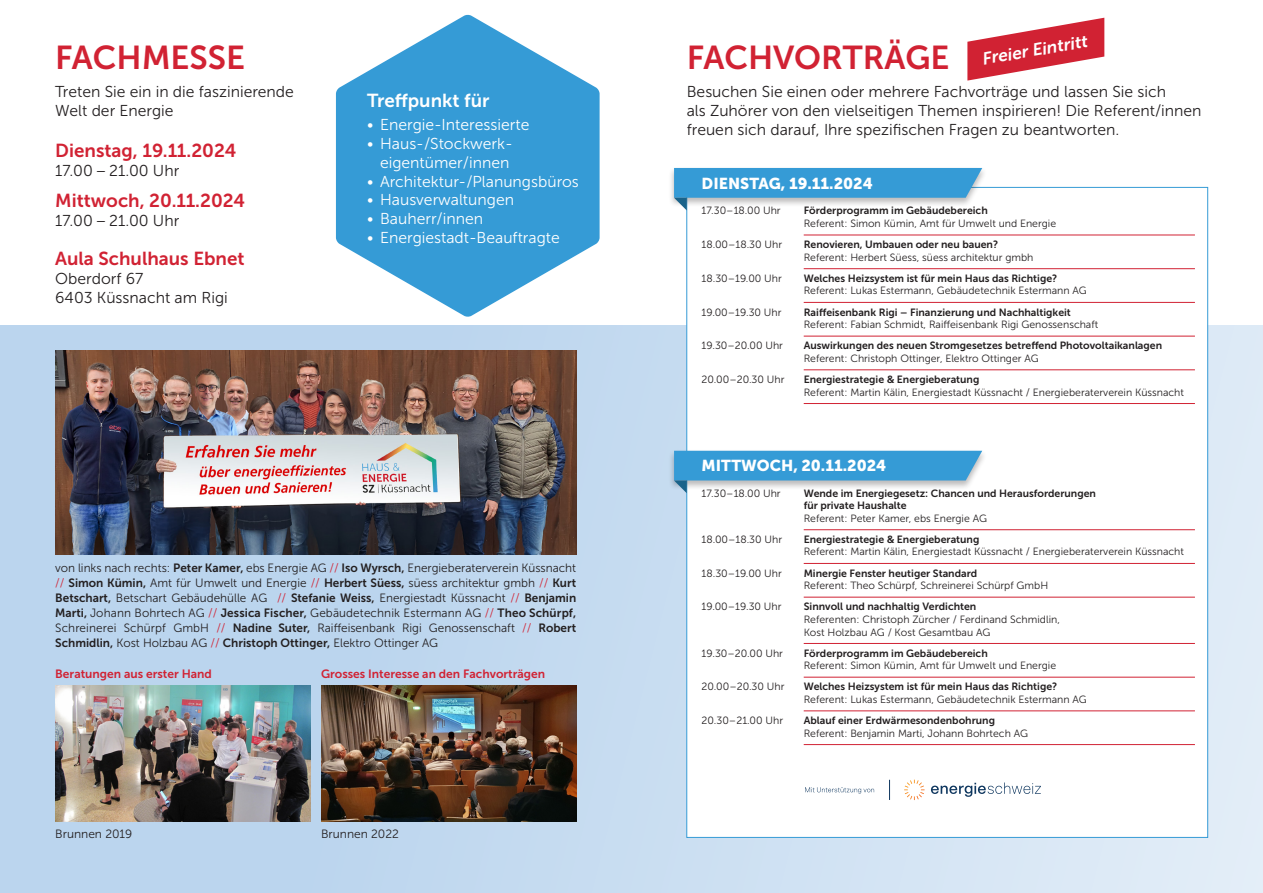
<style>
.page{position:relative;width:1263px;height:893px;background:#fff}
.page>*{position:absolute;margin:0;border:0;box-sizing:border-box;transform-origin:0 0}
.t1{font:33px "Museo Sans 700";color:#d12233}
.t2{font:18.75px "Museo Sans 700";color:#d12233}
.t3{font:18.75px "Museo Sans 700";color:#fff}
.t4{font:italic 17.25px "Museo Sans 700";color:#fff}
.t5{font:15.75px/18.9px "Museo Sans 300";color:#231f20}
.t6{font:15.75px/18.9px "Museo Sans 300";color:#fff;text-align:center}
.t7{font:15.75px "Museo Sans 900";color:#fff}
.t8{font:12px/15px "Museo Sans 300";color:#231f20;text-align:justify}
.t9{font:12px "Museo Sans 700";color:#d12233}
.t10{font:10.5px/12.6px "Museo Sans 300";color:#231f20}
.t11{font:10.5px/12.6px "Museo Sans 700";color:#231f20}
.s1{font-family:"Museo Sans 700"}
.s2{color:#d12233}
.s3{font-family:"Frutiger LT Std";font-weight:700}
</style>
<div class="page">
<div style="left:0;top:325px;width:1263px;height:568px;background:linear-gradient(to right,#b2cfeb,#e0ecf7)"></div>
<div style="left:686px;top:187px;width:522px;height:651px;background:#fff;border:1px solid #359bd6"></div>
<div style="left:668px;top:166px;width:319px;height:41px;background:#231f20;opacity:.3"></div>
<svg style="left:674px;top:168px;width:308px;height:42px"></svg>
<div style="left:668px;top:449px;width:319px;height:41px;background:#231f20;opacity:.3"></div>
<svg style="left:674px;top:451px;width:308px;height:42px"></svg>
<hr style="left:804px;top:235px;width:391px;height:1px;background:#d12233">
<hr style="left:804px;top:268px;width:391px;height:1px;background:#d12233">
<hr style="left:804px;top:302px;width:391px;height:1px;background:#d12233">
<hr style="left:804px;top:336px;width:391px;height:1px;background:#d12233">
<hr style="left:804px;top:369px;width:391px;height:1px;background:#d12233">
<hr style="left:804px;top:403px;width:391px;height:1px;background:#d12233">
<hr style="left:804px;top:529px;width:391px;height:1px;background:#d12233">
<hr style="left:804px;top:563px;width:391px;height:1px;background:#d12233">
<hr style="left:804px;top:597px;width:391px;height:1px;background:#d12233">
<hr style="left:804px;top:643px;width:391px;height:1px;background:#d12233">
<hr style="left:804px;top:677px;width:391px;height:1px;background:#d12233">
<hr style="left:804px;top:711px;width:391px;height:1px;background:#d12233">
<hr style="left:804px;top:744px;width:391px;height:1px;background:#d12233">
<img style="left:321px;top:686px;width:255px;height:136px">
<img style="left:55px;top:686px;width:255px;height:136px">
<svg style="left:336px;top:15px;width:264px;height:302px;fill:#359bd6"></svg>
<img style="left:55px;top:351px;width:521px;height:204px">
<svg style="left:967px;top:18px;width:137px;height:63px"></svg>
<svg style="left:889px;top:780px;width:1px;height:20px"></svg>
<svg style="left:805px;top:787px;width:69px;height:7px"></svg>
<svg style="left:931px;top:782px;width:110px;height:15px"></svg>
<svg style="left:904px;top:780px;width:20px;height:20px"></svg>
<p class="t1" style="left:55px;top:40px;width:191px">FACHMESSE</p>
<p class="t5" style="left:55px;top:82px;width:240px">Treten Sie ein in die faszinierende</p>
<p class="t5" style="left:55px;top:101px;width:120px">Welt der Energie</p>
<p class="t2" style="left:55px;top:140px;width:183px">Dienstag, 19.11.2024</p>
<p class="t5" style="left:55px;top:161px;width:126px">17.00 – 21.00 Uhr</p>
<p class="t2" style="left:55px;top:190px;width:191px">Mittwoch, 20.11.2024</p>
<p class="t5" style="left:55px;top:211px;width:126px">17.00 – 21.00 Uhr</p>
<p class="t2" style="left:55px;top:248px;width:191px">Aula Schulhaus Ebnet</p>
<p class="t5" style="left:55px;top:270px;width:90px">Oberdorf 67</p>
<p class="t5" style="left:55px;top:288px;width:174px">6403 Küssnacht am Rigi</p>
<p class="t3" style="left:367px;top:90px;width:124px">Treffpunkt für</p>
<p class="t6" style="left:367px;top:115px;width:164px">• Energie-Interessierte</p>
<p class="t6" style="left:367px;top:134px;width:147px">• Haus-/Stockwerk&shy;eigentümer/innen</p>
<p class="t6" style="left:367px;top:172px;width:213px">• Architektur-/Planungsbüros</p>
<p class="t6" style="left:367px;top:191px;width:148px">• Hausverwaltungen</p>
<p class="t6" style="left:367px;top:210px;width:117px">• Bauherr/innen</p>
<p class="t6" style="left:367px;top:228px;width:194px">• Energiestadt-Beauftragte</p>
<p class="t8" style="left:55px;top:561px;width:522px">von links nach rechts: <span class="s1">Peter Kamer,</span> ebs Energie AG <span class="s2">//</span> <span class="s1">Iso Wyrsch,</span> Energieberaterverein Küssnacht <span class="s2">//</span> <span class="s1">Simon Kümin,</span> Amt für Umwelt und Energie <span class="s2">//</span> <span class="s1">Herbert Süess,</span> süess architektur gmbh <span class="s2">//</span> <span class="s1">Kurt Betschart,</span> Betschart Gebäudehülle AG <span class="s2">//</span> <span class="s1">Stefanie Weiss,</span> Energiestadt Küssnacht <span class="s2">//</span> <span class="s1">Benjamin Marti,</span> Johann Bohrtech AG <span class="s2">//</span> <span class="s1">Jessica Fischer,</span> Gebäudetechnik Estermann AG <span class="s2">//</span> <span class="s1">Theo Schürpf, </span>Schreinerei Schürpf GmbH <span class="s2">//</span> <span class="s1">Nadine Suter,</span> Raiffeisenbank Rigi Genossenschaft <span class="s2">//</span> <span class="s1">Robert Schmidlin,</span> Kost Holzbau AG <span class="s2">//</span> <span class="s1">Christoph Ottinger,</span> Elektro Ottinger AG</p>
<p class="t9" style="left:55px;top:667px;width:158px">Beratungen aus erster Hand</p>
<p class="t8" style="left:55px;top:826px;width:79px">Brunnen 2019</p>
<p class="t9" style="left:321px;top:667px;width:226px">Grosses Interesse an den Fachvorträgen</p>
<p class="t8" style="left:321px;top:826px;width:79px">Brunnen 2022</p>
<p class="t4" style="left:980px;top:50px;width:108px;rotate:-10deg">Freier Eintritt</p>
<p class="t1" style="left:687px;top:40px;width:264px">FACHVORTRÄGE</p>
<p class="t5" style="left:687px;top:82px;width:516px">Besuchen Sie einen oder mehrere Fachvorträge und lassen Sie sich<br>als Zuhörer von den vielseitigen Themen inspirieren! Die Referent/innen freuen sich darauf, Ihre spezifischen Fragen zu beantworten.</p>
<p class="t7" style="left:702px;top:175px;width:173px">DIENSTAG, 19.11.2024</p>
<p class="t10" style="left:702px;top:205px;width:81px">17.30–18.00 Uhr</p>
<p class="t10" style="left:804px;top:205px;width:254px"><span class="s1">Förderprogramm im Gebäudebereich<br></span>Referent: Simon Kümin, Amt für Umwelt und Energie</p>
<p class="t10" style="left:702px;top:238px;width:82px">18.00–18.30 Uhr</p>
<p class="t11" style="left:804px;top:238px;width:196px">Renovieren, Umbauen oder neu bauen?</p>
<p class="t10" style="left:804px;top:251px;width:231px">Referent: Herbert Süess, süess architektur gmbh</p>
<p class="t10" style="left:702px;top:272px;width:82px">18.30–19.00 Uhr</p>
<p class="t11" style="left:804px;top:272px;width:255px">Welches Heizsystem ist für mein Haus das Richtige?</p>
<p class="t10" style="left:804px;top:285px;width:285px">Referent: Lukas Estermann, Gebäudetechnik Estermann AG</p>
<p class="t10" style="left:702px;top:306px;width:81px">19.00–19.30 Uhr</p>
<p class="t11" style="left:804px;top:306px;width:269px">Raiffeisenbank Rigi – Finanzierung und Nachhaltigkeit</p>
<p class="t10" style="left:804px;top:318px;width:296px">Referent: Fabian Schmidt, Raiffeisenbank Rigi Genossenschaft</p>
<p class="t10" style="left:702px;top:339px;width:83px">19.30–20.00 Uhr</p>
<p class="t11" style="left:804px;top:339px;width:360px">Auswirkungen des neuen Stromgesetzes betreffend Photovoltaikanlagen</p>
<p class="t10" style="left:804px;top:352px;width:237px">Referent: Christoph Ottinger, Elektro Ottinger AG</p>
<p class="t10" style="left:702px;top:373px;width:84px">20.00–20.30 Uhr</p>
<p class="t11" style="left:804px;top:373px;width:177px">Energiestrategie <span class="s3">&amp;</span> Energieberatung</p>
<p class="t10" style="left:804px;top:386px;width:382px">Referent: Martin Kälin, Energiestadt Küssnacht / Energieberaterverein Küssnacht</p>
<p class="t7" style="left:702px;top:457px;width:186px">MITTWOCH, 20.11.2024</p>
<p class="t10" style="left:702px;top:487px;width:81px">17.30–18.00 Uhr</p>
<p class="t11" style="left:804px;top:487px;width:294px">Wende im Energiegesetz: Chancen und Herausforderungen für private Haushalte</p>
<p class="t10" style="left:804px;top:512px;width:185px">Referent: Peter Kamer, ebs Energie AG</p>
<p class="t10" style="left:702px;top:533px;width:82px">18.00–18.30 Uhr</p>
<p class="t11" style="left:804px;top:533px;width:177px">Energiestrategie <span class="s3">&amp;</span> Energieberatung</p>
<p class="t10" style="left:804px;top:546px;width:382px">Referent: Martin Kälin, Energiestadt Küssnacht / Energieberaterverein Küssnacht</p>
<p class="t10" style="left:702px;top:567px;width:82px">18.30–19.00 Uhr</p>
<p class="t11" style="left:804px;top:567px;width:175px">Minergie Fenster heutiger Standard</p>
<p class="t10" style="left:804px;top:579px;width:246px">Referent: Theo Schürpf, Schreinerei Schürpf GmbH</p>
<p class="t10" style="left:702px;top:600px;width:81px">19.00–19.30 Uhr</p>
<p class="t11" style="left:804px;top:600px;width:174px">Sinnvoll und nachhaltig Verdichten</p>
<p class="t10" style="left:804px;top:613px;width:258px">Referenten: Christoph Zürcher / Ferdinand Schmidlin,<br>Kost Holzbau AG / Kost Gesamtbau AG</p>
<p class="t10" style="left:702px;top:647px;width:83px">19.30–20.00 Uhr</p>
<p class="t11" style="left:804px;top:647px;width:186px">Förderprogramm im Gebäudebereich</p>
<p class="t10" style="left:804px;top:659px;width:254px">Referent: Simon Kümin, Amt für Umwelt und Energie</p>
<p class="t10" style="left:702px;top:680px;width:84px">20.00–20.30 Uhr</p>
<p class="t11" style="left:804px;top:680px;width:255px">Welches Heizsystem ist für mein Haus das Richtige?</p>
<p class="t10" style="left:804px;top:693px;width:285px">Referent: Lukas Estermann, Gebäudetechnik Estermann AG</p>
<p class="t10" style="left:702px;top:714px;width:83px">20.30–21.00 Uhr</p>
<p class="t11" style="left:804px;top:714px;width:193px">Ablauf einer Erdwärmesondenbohrung</p>
<p class="t10" style="left:804px;top:727px;width:226px">Referent: Benjamin Marti, Johann Bohrtech AG</p>
</div>
